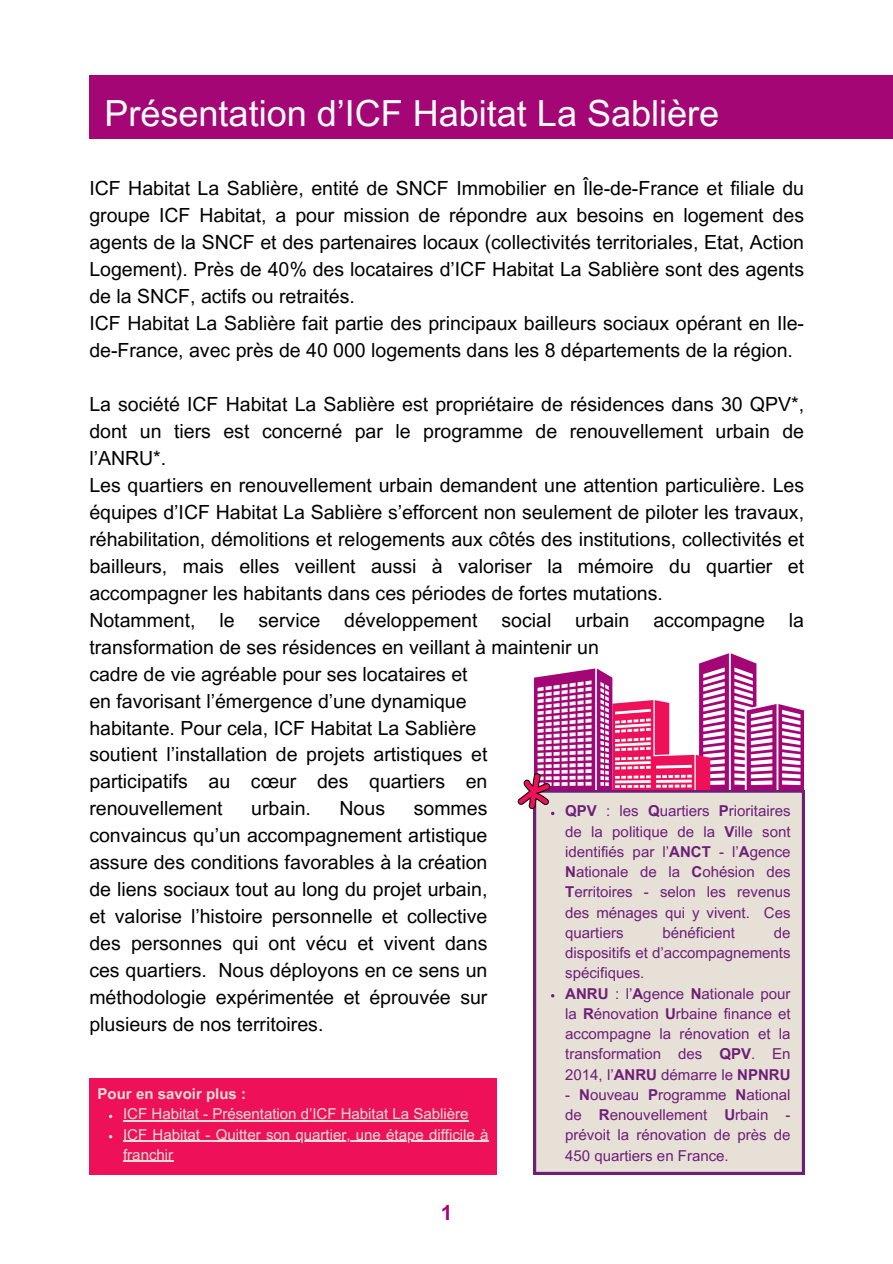
<style>
.page{position:relative;width:893px;height:1264px;background:#fff}
.page>*{position:absolute;margin:0;border:0;box-sizing:border-box;transform-origin:0 0}
.t1{font:36px "Arial MT Pro";color:#fff}
.t2{font:700 21px "Arial MT Pro";color:#a40775}
.t3{font:19.5px/27px "Arial MT Pro";color:#000;text-align:justify}
.t4{font:15px/20.2px "Arial MT Pro";color:#6e1e78;text-align:justify}
.t5{font:15px/20.2px "Arial MT Pro";color:#e6e0d6}
.t6{font:700 15px "Arial MT Pro";color:#e6e0d6}
.s1{font-weight:700}
</style>
<div class="page">
<div style="left:89px;top:75px;width:803px;height:64px;background:#a40775"></div>
<div style="left:89px;top:1077px;width:408px;height:97px;background:#ee1059"></div>
<div style="left:534px;top:790px;width:270px;height:384px;background:#e6e0d6"></div>
<svg style="left:517px;top:653px;width:286px;height:162px"></svg>
<hr style="left:123px;top:1120px;width:345px;height:1px;background:#e6e0d6">
<hr style="left:123px;top:1140px;width:365px;height:1px;background:#e6e0d6">
<hr style="left:123px;top:1160px;width:50px;height:1px;background:#e6e0d6">
<p class="t1" style="left:104px;top:100px;width:616px">Présentation d’ICF Habitat La Sablière</p>
<p class="t3" style="left:89px;top:177px;width:716px">ICF Habitat La Sablière, entité de SNCF Immobilier en Île-de-France et filiale du groupe ICF Habitat, a pour mission de répondre aux besoins en logement des agents de la SNCF et des partenaires locaux (collectivités territoriales, Etat, Action Logement). Près de 40% des locataires d’ICF Habitat La Sablière sont des agents de la SNCF, actifs ou retraités.</p>
<p class="t3" style="left:89px;top:312px;width:716px">ICF Habitat La Sablière fait partie des principaux bailleurs sociaux opérant en Ile&shy;de-France, avec près de 40 000 logements dans les 8 départements de la région.</p>
<p class="t3" style="left:89px;top:393px;width:716px">La société ICF Habitat La Sablière est propriétaire de résidences dans 30 QPV*, dont un tiers est concerné par le programme de renouvellement urbain de l’ANRU*.</p>
<p class="t3" style="left:89px;top:474px;width:716px">Les quartiers en renouvellement urbain demandent une attention particulière. Les équipes d’ICF Habitat La Sablière s’efforcent non seulement de piloter les travaux, réhabilitation, démolitions et relogements aux côtés des institutions, collectivités et bailleurs, mais elles veillent aussi à valoriser la mémoire du quartier et accompagner les habitants dans ces périodes de fortes mutations.</p>
<p class="t3" style="left:89px;top:609px;width:716px">Notamment, le service développement social urbain accompagne la transformation de ses résidences en veillant à maintenir un</p>
<p class="t3" style="left:89px;top:663px;width:380px">cadre de vie agréable pour ses locataires et</p>
<p class="t3" style="left:89px;top:690px;width:379px">en favorisant l’émergence d’une dynamique</p>
<p class="t3" style="left:89px;top:717px;width:388px">habitante. Pour cela, ICF Habitat La Sablière</p>
<p class="t3" style="left:89px;top:743px;width:399px">soutient l’installation de projets artistiques et participatifs au cœur des quartiers en renouvellement</p>
<p class="t3" style="left:251px;top:797px;width:61px">urbain.</p>
<p class="t3" style="left:339px;top:797px;width:47px">Nous</p>
<p class="t3" style="left:89px;top:797px;width:399px;text-indent:324px">sommes convaincus qu’un accompagnement artistique assure des conditions favorables à la création de liens sociaux tout au long du projet urbain, et valorise l’histoire personnelle et collective des personnes qui ont vécu et vivent dans ces quartiers. Nous déployons en ce sens un méthodologie expérimentée et éprouvée sur plusieurs de nos territoires.</p>
<p class="t4" style="left:565px;top:802px;width:227px"><span class="s1">QPV</span> : les <span class="s1">Q</span>uartiers <span class="s1">P</span>rioritaires de la politique de la <span class="s1">V</span>ille sont identifiés par l’<span class="s1">ANCT</span> - l’<span class="s1">A</span>gence <span class="s1">N</span>ationale de la <span class="s1">C</span>ohésion des <span class="s1">T</span>erritoires - selon les revenus des ménages qui y vivent. Ces quartiers</p>
<p class="t4" style="left:662px;top:924px;width:74px">bénéficient</p>
<p class="t4" style="left:565px;top:924px;width:227px;text-indent:209px">de dispositifs et d’accompagnements spécifiques.</p>
<p class="t4" style="left:565px;top:985px;width:227px"><span class="s1">ANRU</span> : l’<span class="s1">A</span>gence <span class="s1">N</span>ationale pour la <span class="s1">R</span>énovation <span class="s1">U</span>rbaine finance et accompagne la rénovation et la transformation des <span class="s1">QPV</span>. En 2014, l’<span class="s1">ANRU</span> démarre le <span class="s1">NPNRU</span></p>
<p class="t4" style="left:565px;top:1086px;width:227px">- <span class="s1">N</span>ouveau <span class="s1">P</span>rogramme <span class="s1">N</span>ational de <span class="s1">R</span>enouvellement <span class="s1">U</span>rbain - prévoit la rénovation de près de 450 quartiers en France.</p>
<p class="t6" style="left:98px;top:1088px;width:150px">Pour en savoir plus :</p>
<p class="t5" style="left:123px;top:1105px;width:346px">ICF Habitat - Présentation d’ICF Habitat La Sablière</p>
<p class="t5" style="left:123px;top:1125px;width:367px">ICF Habitat - Quitter son quartier, une étape difficile à franchir</p>
<p class="t2" style="left:441px;top:1204px;width:13px">1</p>
</div>
